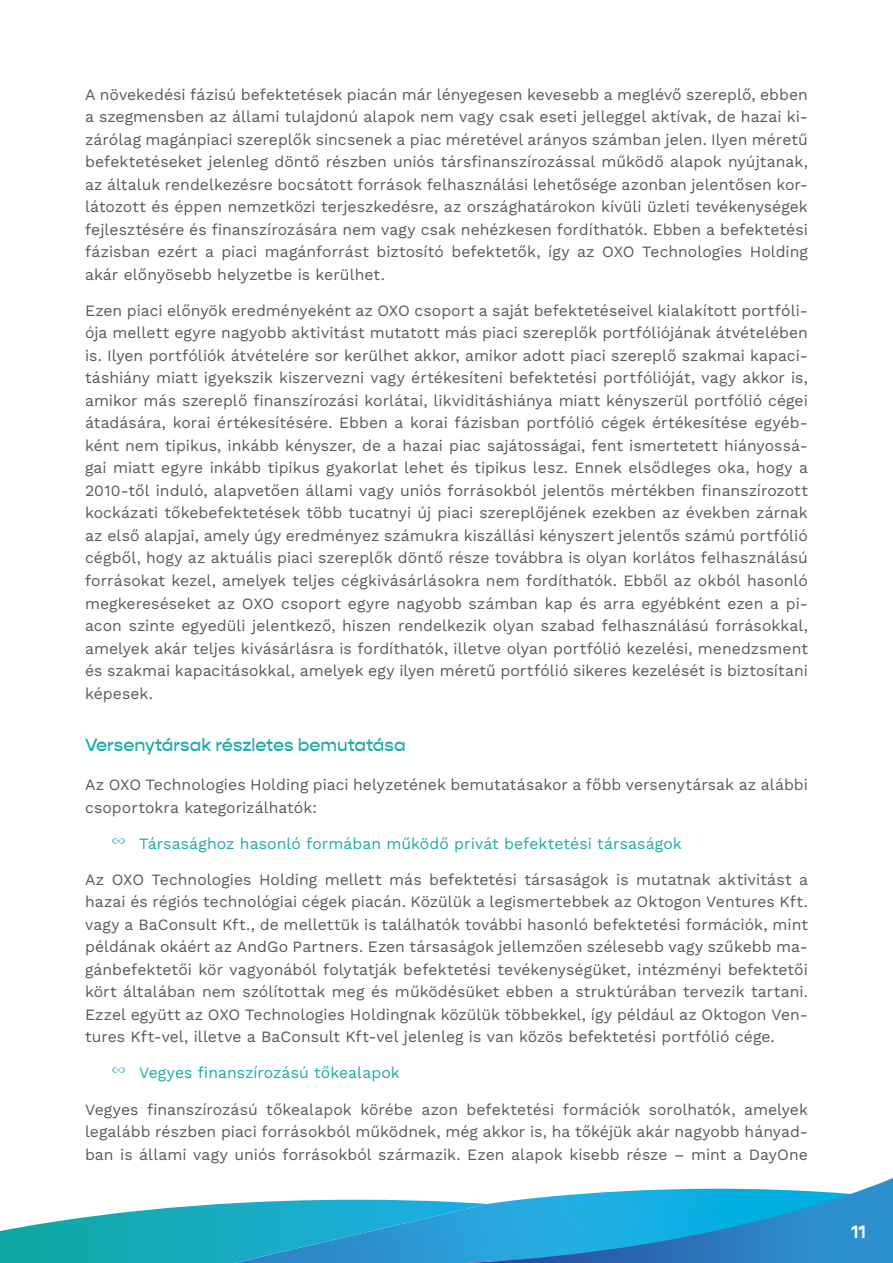
<style>
.page{position:relative;width:893px;height:1263px;background:#fff}
.page>*{position:absolute;margin:0;border:0;box-sizing:border-box;transform-origin:0 0}
.t1{font:500 18px "Gopher";color:#1daaa8}
.t2{font:700 18px "Gopher";color:#fff}
.t3{font:15.75px/22.5px "Work Sans";letter-spacing:.005em;color:#595959;text-align:justify}
.t4{font:15.75px "Work Sans";letter-spacing:.005em;color:#1daaa8}
.s1{font-family:"My Font Oxo";font-size:19.5px}
</style>
<div class="page">
<svg style="left:0;top:1178px;width:893px;height:85px"></svg>
<p class="t3" style="left:85px;top:82px;width:724px">A növekedési fázisú befektetések piacán már lényegesen kevesebb a meglévő szereplő, ebben a szegmensben az állami tulajdonú alapok nem vagy csak eseti jelleggel aktívak, de hazai ki&shy;zárólag magánpiaci szereplők sincsenek a piac méretével arányos számban jelen. Ilyen méretű befektetéseket jelenleg döntő részben uniós társfinanszírozással működő alapok nyújtanak, az általuk rendelkezésre bocsátott források felhasználási lehetősége azonban jelentősen kor&shy;látozott és éppen nemzetközi terjeszkedésre, az országhatárokon kívüli üzleti tevékenységek fejlesztésére és finanszírozására nem vagy csak nehézkesen fordíthatók. Ebben a befektetési fázisban ezért a piaci magánforrást biztosító befektetők, így az OXO Technologies Holding akár előnyösebb helyzetbe is kerülhet.</p>
<p class="t3" style="left:85px;top:299px;width:724px">Ezen piaci előnyök eredményeként az OXO csoport a saját befektetéseivel kialakított portfóli&shy;ója mellett egyre nagyobb aktivitást mutatott más piaci szereplők portfóliójának átvételében is. Ilyen portfóliók átvételére sor kerülhet akkor, amikor adott piaci szereplő szakmai kapaci&shy;táshiány miatt igyekszik kiszervezni vagy értékesíteni befektetési portfólióját, vagy akkor is, amikor más szereplő finanszírozási korlátai, likviditáshiánya miatt kényszerül portfólió cégei átadására, korai értékesítésére. Ebben a korai fázisban portfólió cégek értékesítése egyéb&shy;ként nem tipikus, inkább kényszer, de a hazai piac sajátosságai, fent ismertetett hiányossá&shy;gai miatt egyre inkább tipikus gyakorlat lehet és tipikus lesz. Ennek elsődleges oka, hogy a 2010-től induló, alapvetően állami vagy uniós forrásokból jelentős mértékben finanszírozott kockázati tőkebefektetések több tucatnyi új piaci szereplőjének ezekben az években zárnak az első alapjai, amely úgy eredményez számukra kiszállási kényszert jelentős számú portfólió cégből, hogy az aktuális piaci szereplők döntő része továbbra is olyan korlátos felhasználású forrásokat kezel, amelyek teljes cégkivásárlásokra nem fordíthatók. Ebből az okból hasonló megkereséseket az OXO csoport egyre nagyobb számban kap és arra egyébként ezen a pi&shy;acon szinte egyedüli jelentkező, hiszen rendelkezik olyan szabad felhasználású forrásokkal, amelyek akár teljes kivásárlásra is fordíthatók, illetve olyan portfólió kezelési, menedzsment és szakmai kapacitásokkal, amelyek egy ilyen méretű portfólió sikeres kezelését is biztosítani képesek.</p>
<p class="t1" style="left:85px;top:734px;width:322px">Versenytársak részletes bemutatása</p>
<p class="t3" style="left:85px;top:773px;width:724px">Az OXO Technologies Holding piaci helyzetének bemutatásakor a főbb versenytársak az alábbi csoportokra kategorizálhatók:</p>
<p class="t4" style="left:112px;top:831px;width:571px"><span class="s1">o</span> Társasághoz hasonló formában működő privát befektetési társaságok</p>
<p class="t3" style="left:85px;top:867px;width:724px">Az OXO Technologies Holding mellett más befektetési társaságok is mutatnak aktivitást a hazai és régiós technológiai cégek piacán. Közülük a legismertebbek az Oktogon Ventures Kft. vagy a BaConsult Kft., de mellettük is találhatók további hasonló befektetési formációk, mint példának okáért az AndGo Partners. Ezen társaságok jellemzően szélesebb vagy szűkebb ma&shy;gánbefektetői kör vagyonából folytatják befektetési tevékenységüket, intézményi befektetői kört általában nem szólítottak meg és működésüket ebben a struktúrában tervezik tartani.<br>Ezzel együtt az OXO Technologies Holdingnak közülük többekkel, így például az Oktogon Ven&shy;tures Kft-vel, illetve a BaConsult Kft-vel jelenleg is van közös befektetési portfólió cége.</p>
<p class="t4" style="left:112px;top:1061px;width:289px"><span class="s1">o</span> Vegyes finanszírozású tőkealapok</p>
<p class="t3" style="left:85px;top:1097px;width:724px">Vegyes finanszírozású tőkealapok körébe azon befektetési formációk sorolhatók, amelyek legalább részben piaci forrásokból működnek, még akkor is, ha tőkéjük akár nagyobb hányad&shy;ban is állami vagy uniós forrásokból származik. Ezen alapok kisebb része – mint a DayOne</p>
<p class="t2" style="left:851px;top:1221px;width:16px">11</p>
</div>
